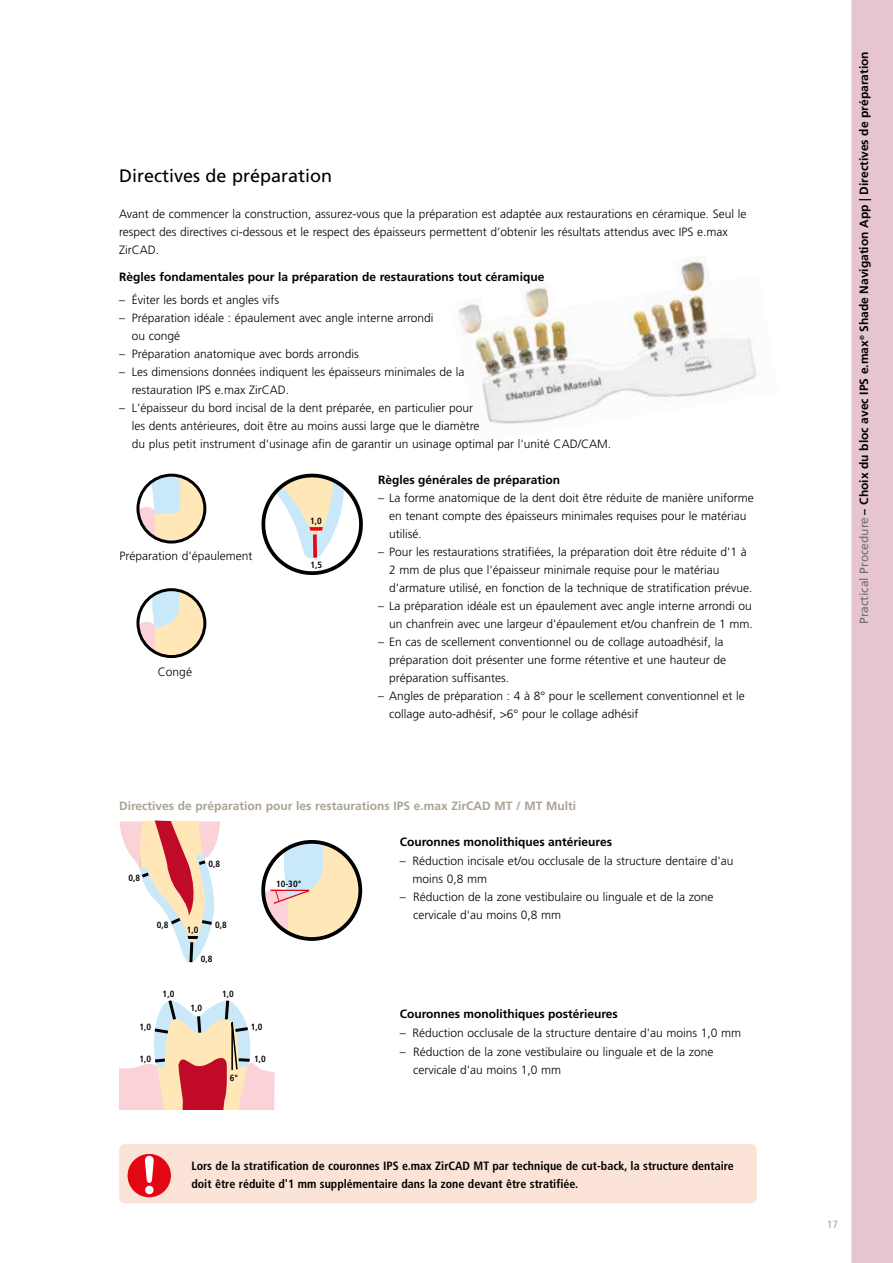
<style>
.page{position:relative;width:893px;height:1263px;background:#fff}
.page>*{position:absolute;margin:0;border:0;box-sizing:border-box;transform-origin:0 0}
.t1{font:18px "Frutiger";color:#000}
.t2{font:300 12px/18px "Frutiger";color:#000}
.t3{font:700 12px "Frutiger";color:#000}
.t4{font:700 condensed 12px/18px "Frutiger";color:#000}
.t5{font:700 12px "Frutiger";color:#aba295}
.t6{font:condensed 10.5px "Frutiger";color:#9d9d9c}
.t7{font:700 condensed 9px "Frutiger";color:#000}
.s1{font-weight:400;color:#706f6f}
</style>
<div class="page">
<img style="left:475px;top:289px;width:282px;height:135px">
<img style="left:458px;top:296px;width:31px;height:44px">
<img style="left:519px;top:286px;width:37px;height:36px">
<img style="left:673px;top:256px;width:39px;height:40px">
<div style="left:851px;top:0;width:42px;height:1263px;background:#e6c5ce"></div>
<svg style="left:120px;top:820px;width:100px;height:143px"></svg>
<svg style="left:262px;top:840px;width:98px;height:101px"></svg>
<svg style="left:119px;top:1000px;width:156px;height:110px"></svg>
<svg style="left:140px;top:588px;width:65px;height:71px"></svg>
<div style="left:136px;top:588px;width:70px;height:70px;border:3px solid #000;border-radius:50%"></div>
<svg style="left:137px;top:473px;width:68px;height:71px"></svg>
<div style="left:136px;top:474px;width:70px;height:69px;border:3px solid #000;border-radius:50%"></div>
<svg style="left:261px;top:473px;width:102px;height:102px"></svg>
<div style="left:119px;top:1144px;width:638px;height:59px;background:#fce3d7;border-radius:6px"></div>
<div style="left:128px;top:1154px;width:43px;height:43px;background:#e30613;border-radius:50%"></div>
<div style="left:145px;top:1186px;width:9px;height:8px;background:#fff;border-radius:50%"></div>
<svg style="left:145px;top:1156px;width:9px;height:27px"></svg>
<h1 class="t1" style="left:119px;top:165px;width:215px">Directives de préparation</h1>
<p class="t2" style="left:119px;top:205px;width:629px">Avant de commencer la construction, assurez-vous que la préparation est adaptée aux restaurations en céramique. Seul le respect des directives ci-dessous et le respect des épaisseurs permettent d’obtenir les résultats attendus avec IPS e.max<br>ZirCAD.</p>
<p class="t3" style="left:119px;top:270px;width:427px">Règles fondamentales pour la préparation de restaurations tout céramique</p>
<p class="t2" style="left:119px;top:291px;width:162px">– Éviter les bords et angles vifs</p>
<p class="t2" style="left:132px;top:309px;width:303px;text-indent:-13px">– Préparation idéale : épaulement avec angle interne arrondi ou congé</p>
<p class="t2" style="left:119px;top:345px;width:241px">– Préparation anatomique avec bords arrondis</p>
<p class="t2" style="left:132px;top:363px;width:334px;text-indent:-13px">– Les dimensions données indiquent les épaisseurs minimales de la restauration IPS e.max ZirCAD.</p>
<p class="t2" style="left:132px;top:399px;width:481px;text-indent:-13px">– L'épaisseur du bord incisal de la dent préparée, en particulier pour<br>les dents antérieures, doit être au moins aussi large que le diamètre<br>du plus petit instrument d'usinage afin de garantir un usinage optimal par l'unité CAD/CAM.</p>
<p class="t3" style="left:378px;top:472px;width:184px">Règles générales de préparation</p>
<p class="t2" style="left:389px;top:489px;width:366px;text-indent:-11px">– La forme anatomique de la dent doit être réduite de manière uniforme en tenant compte des épaisseurs minimales requises pour le matériau utilisé.</p>
<p class="t2" style="left:389px;top:543px;width:365px;text-indent:-11px">– Pour les restaurations stratifiées, la préparation doit être réduite d'1 à<br>2 mm de plus que l'épaisseur minimale requise pour le matériau d'armature utilisé, en fonction de la technique de stratification prévue.</p>
<p class="t2" style="left:378px;top:597px;width:376px;text-align:right">– La préparation idéale est un épaulement avec angle interne arrondi ou un chanfrein avec une largeur d'épaulement et/ou chanfrein de 1 mm.</p>
<p class="t2" style="left:389px;top:633px;width:339px;text-indent:-11px">– En cas de scellement conventionnel ou de collage autoadhésif, la préparation doit présenter une forme rétentive et une hauteur de préparation suffisantes.</p>
<p class="t2" style="left:389px;top:687px;width:357px;text-indent:-11px">– Angles de préparation : 4 à 8° pour le scellement conventionnel et le collage auto-adhésif, &gt;6° pour le collage adhésif</p>
<p class="t7" style="left:310px;top:515px;width:13px">1,0</p>
<p class="t7" style="left:310px;top:559px;width:13px">1,5</p>
<p class="t2" style="left:119px;top:547px;width:135px">Préparation d'épaulement</p>
<p class="t2" style="left:158px;top:663px;width:36px">Congé</p>
<p class="t5" style="left:119px;top:798px;width:459px">Directives de préparation pour les restaurations IPS e.max ZirCAD MT / MT Multi</p>
<p class="t7" style="left:128px;top:872px;width:13px">0,8</p>
<p class="t7" style="left:209px;top:859px;width:13px">0,8</p>
<p class="t7" style="left:276px;top:879px;width:27px">10-30°</p>
<p class="t7" style="left:157px;top:920px;width:13px">0,8</p>
<p class="t7" style="left:215px;top:920px;width:13px">0,8</p>
<p class="t7" style="left:201px;top:954px;width:13px">0,8</p>
<p class="t7" style="left:187px;top:924px;width:13px">1,0</p>
<p class="t7" style="left:139px;top:1022px;width:13px">1,0</p>
<p class="t7" style="left:163px;top:988px;width:13px">1,0</p>
<p class="t7" style="left:191px;top:1002px;width:13px">1,0</p>
<p class="t7" style="left:222px;top:988px;width:13px">1,0</p>
<p class="t7" style="left:251px;top:1022px;width:13px">1,0</p>
<p class="t7" style="left:139px;top:1054px;width:13px">1,0</p>
<p class="t7" style="left:254px;top:1053px;width:13px">1,0</p>
<p class="t7" style="left:230px;top:1072px;width:10px">6°</p>
<p class="t3" style="left:400px;top:834px;width:214px">Couronnes monolithiques antérieures</p>
<p class="t2" style="left:412px;top:851px;width:322px;text-indent:-13px">– Réduction incisale et/ou occlusale de la structure dentaire d'au moins 0,8 mm</p>
<p class="t2" style="left:413px;top:888px;width:302px;text-indent:-13px">– Réduction de la zone vestibulaire ou linguale et de la zone cervicale d'au moins 0,8 mm</p>
<p class="t3" style="left:400px;top:1007px;width:220px">Couronnes monolithiques postérieures</p>
<p class="t2" style="left:400px;top:1024px;width:343px">– Réduction occlusale de la structure dentaire d'au moins 1,0 mm</p>
<p class="t2" style="left:413px;top:1043px;width:302px;text-indent:-13px">– Réduction de la zone vestibulaire ou linguale et de la zone cervicale d'au moins 1,0 mm</p>
<p class="t4" style="left:191px;top:1156px;width:544px">Lors de la stratification de couronnes IPS e.max ZirCAD MT par technique de cut-back, la structure dentaire doit être réduite d'1 mm supplémentaire dans la zone devant être stratifiée.</p>
<p class="t3" style="left:857px;top:624px;width:574px;rotate:-90deg"><span class="s1">Practical Procedure</span> – Choix du bloc avec IPS e.max<sup>®</sup> Shade Navigation App | Directives de préparation</p>
<p class="t6" style="left:828px;top:1218px;width:12px">17</p>
</div>
